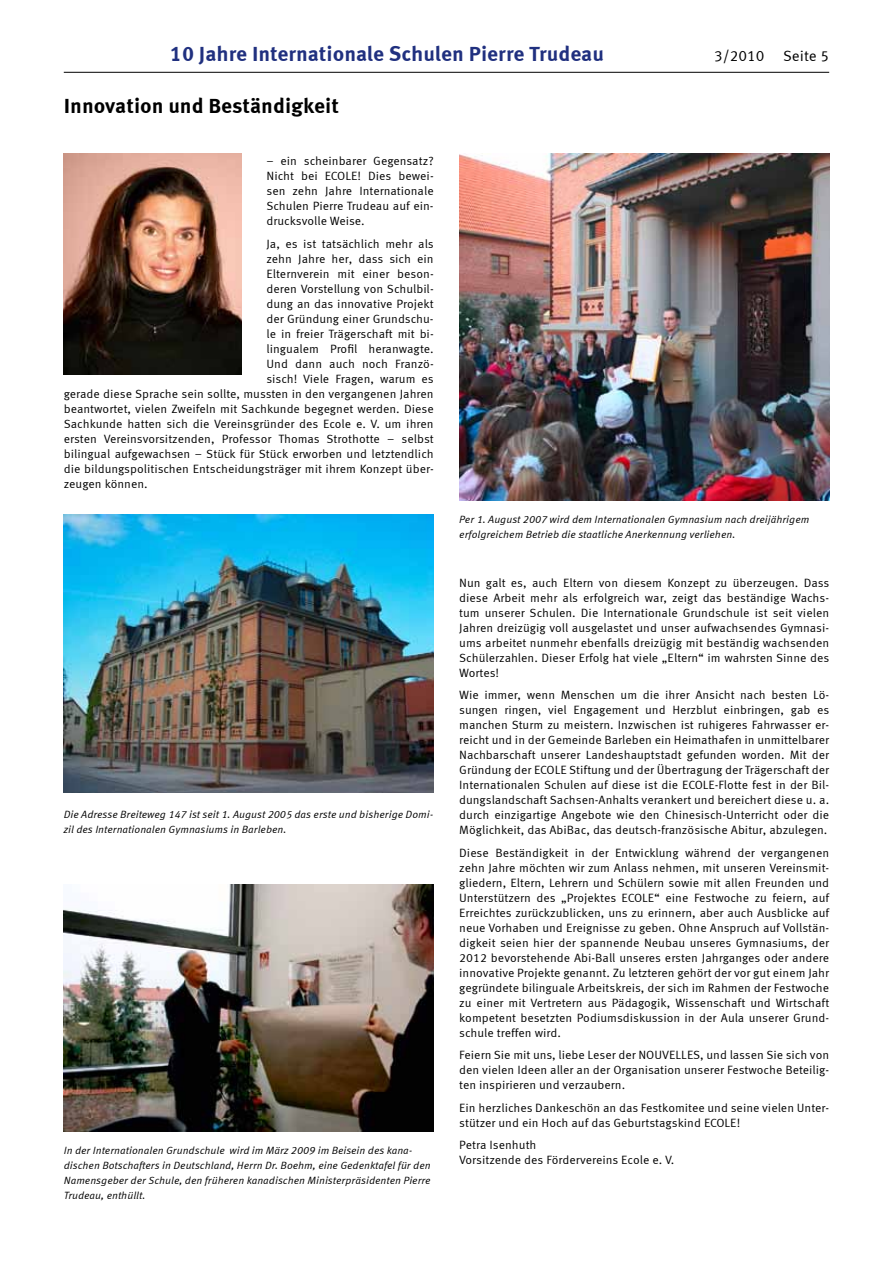
<style>
.page{position:relative;width:893px;height:1263px;background:#fff}
.page>*{position:absolute;margin:0;border:0;box-sizing:border-box;transform-origin:0 0}
.t1{font:700 21px "Meta Correspondence";color:#20307f}
.t2{font:700 21px "Meta Correspondence";color:#000}
.t3{font:15px "Meta Correspondence";color:#000}
.t4{font:12px/15px "Meta Correspondence";color:#000;text-align:justify}
.t5{font:italic 10.5px/15px "Meta Correspondence";color:#000}
</style>
<div class="page">
<img style="left:64px;top:153px;width:178px;height:221px">
<img style="left:64px;top:514px;width:370px;height:278px">
<img style="left:64px;top:884px;width:370px;height:247px">
<img style="left:459px;top:153px;width:370px;height:347px">
<hr style="left:64px;top:72px;width:765px;height:1px;background:#000">
<h1 class="t1" style="left:170px;top:41px;width:436px">10 Jahre Internationale Schulen Pierre Trudeau</h1>
<p class="t3" style="left:714px;top:47px;width:117px">3/2010 Seite 5</p>
<h1 class="t2" style="left:64px;top:93px;width:277px">Innovation und Beständigkeit</h1>
<p class="t4" style="left:266px;top:154px;width:169px">– ein scheinbarer Gegensatz?<br>Nicht bei ECOLE! Dies bewei&shy;sen zehn Jahre Internationale Schulen Pierre Trudeau auf ein&shy;drucksvolle Weise.</p>
<p class="t4" style="left:266px;top:236px;width:169px">Ja, es ist tatsächlich mehr als</p>
<p class="t4" style="left:266px;top:251px;width:169px">zehn Jahre her, dass sich ein</p>
<p class="t4" style="left:266px;top:266px;width:169px">Elternverein mit einer beson-</p>
<p class="t4" style="left:266px;top:281px;width:169px">deren Vorstellung von Schulbil-</p>
<p class="t4" style="left:266px;top:296px;width:169px">dung an das innovative Projekt</p>
<p class="t4" style="left:266px;top:311px;width:169px">der Gründung einer Grundschu-</p>
<p class="t4" style="left:266px;top:326px;width:169px">le in freier Trägerschaft mit bi-</p>
<p class="t4" style="left:266px;top:341px;width:169px">lingualem Profil heranwagte.</p>
<p class="t4" style="left:266px;top:356px;width:169px">Und dann auch noch Franzö-</p>
<p class="t4" style="left:266px;top:371px;width:169px">sisch! Viele Fragen, warum es</p>
<p class="t4" style="left:64px;top:386px;width:371px">gerade diese Sprache sein sollte, mussten in den vergangenen Jahren</p>
<p class="t4" style="left:64px;top:401px;width:371px">beantwortet, vielen Zweifeln mit Sachkunde begegnet werden. Diese</p>
<p class="t4" style="left:64px;top:416px;width:371px">Sachkunde hatten sich die Vereinsgründer des Ecole e. V. um ihren</p>
<p class="t4" style="left:64px;top:431px;width:372px">ersten Vereinsvorsitzenden, Professor Thomas Strothotte – selbst</p>
<p class="t4" style="left:64px;top:446px;width:371px">bilingual aufgewachsen – Stück für Stück erworben und letztendlich</p>
<p class="t4" style="left:64px;top:461px;width:371px">die bildungspolitischen Entscheidungsträger mit ihrem Konzept über-</p>
<p class="t4" style="left:64px;top:476px;width:85px">zeugen können.</p>
<p class="t5" style="left:64px;top:806px;width:371px">Die Adresse Breiteweg 147 ist seit 1. August 2005 das erste und bisherige Domi&shy;zil des Internationalen Gymnasiums in Barleben.</p>
<p class="t5" style="left:64px;top:1142px;width:368px">In der Internationalen Grundschule wird im März 2009 im Beisein des kana&shy;dischen Botschafters in Deutschland, Herrn Dr. Boehm, eine Gedenktafel für den Namensgeber der Schule, den früheren kanadischen Ministerpräsidenten Pierre Trudeau, enthüllt.</p>
<p class="t5" style="left:459px;top:511px;width:352px">Per 1. August 2007 wird dem Internationalen Gymnasium nach dreijährigem erfolgreichem Betrieb die staatliche Anerkennung verliehen.</p>
<p class="t4" style="left:459px;top:575px;width:372px">Nun galt es, auch Eltern von diesem Konzept zu überzeugen. Dass diese Arbeit mehr als erfolgreich war, zeigt das beständige Wachs&shy;tum unserer Schulen. Die Internationale Grundschule ist seit vielen Jahren dreizügig voll ausgelastet und unser aufwachsendes Gymnasi&shy;ums arbeitet nunmehr ebenfalls dreizügig mit beständig wachsenden Schülerzahlen. Dieser Erfolg hat viele „Eltern“ im wahrsten Sinne des Wortes!</p>
<p class="t4" style="left:459px;top:687px;width:372px">Wie immer, wenn Menschen um die ihrer Ansicht nach besten Lö&shy;sungen ringen, viel Engagement und Herzblut einbringen, gab es manchen Sturm zu meistern. Inzwischen ist ruhigeres Fahrwasser er&shy;reicht und in der Gemeinde Barleben ein Heimathafen in unmittelbarer Nachbarschaft unserer Landeshauptstadt gefunden worden. Mit der Gründung der ECOLE Stiftung und der Übertragung der Trägerschaft der Internationalen Schulen auf diese ist die ECOLE-Flotte fest in der Bil&shy;dungslandschaft Sachsen-Anhalts verankert und bereichert diese u. a. durch einzigartige Angebote wie den Chinesisch-Unterricht oder die Möglichkeit, das AbiBac, das deutsch-französische Abitur, abzulegen.</p>
<p class="t4" style="left:459px;top:845px;width:372px">Diese Beständigkeit in der Entwicklung während der vergangenen zehn Jahre möchten wir zum Anlass nehmen, mit unseren Vereinsmit&shy;gliedern, Eltern, Lehrern und Schülern sowie mit allen Freunden und Unterstützern des „Projektes ECOLE“ eine Festwoche zu feiern, auf Erreichtes zurückzublicken, uns zu erinnern, aber auch Ausblicke auf neue Vorhaben und Ereignisse zu geben. Ohne Anspruch auf Vollstän&shy;digkeit seien hier der spannende Neubau unseres Gymnasiums, der 2012 bevorstehende Abi-Ball unseres ersten Jahrganges oder andere innovative Projekte genannt. Zu letzteren gehört der vor gut einem Jahr gegründete bilinguale Arbeitskreis, der sich im Rahmen der Festwoche zu einer mit Vertretern aus Pädagogik, Wissenschaft und Wirtschaft kompetent besetzten Podiumsdiskussion in der Aula unserer Grund&shy;schule treffen wird.</p>
<p class="t4" style="left:459px;top:1047px;width:195px">Feiern Sie mit uns, liebe Leser der Nouvelles</p>
<p class="t4" style="left:459px;top:1047px;width:371px;text-indent:241px">, und lassen Sie sich von den vielen Ideen aller an der Organisation unserer Festwoche Beteilig&shy;ten inspirieren und verzaubern.</p>
<p class="t4" style="left:459px;top:1100px;width:371px">Ein herzliches Dankeschön an das Festkomitee und seine vielen Unter&shy;stützer und ein Hoch auf das Geburtstagskind ECOLE!</p>
<p class="t4" style="left:459px;top:1137px;width:217px">Petra Isenhuth<br>Vorsitzende des Fördervereins Ecole e. V.</p>
</div>
